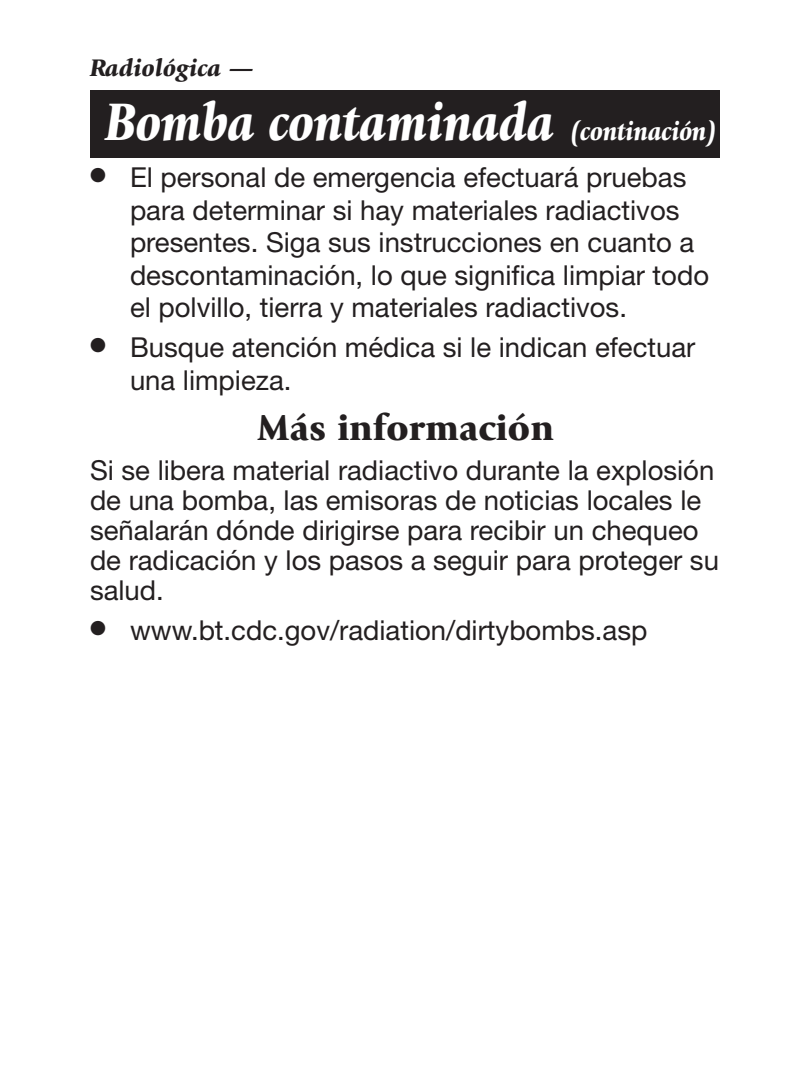
<style>
.page{position:relative;width:810px;height:1080px;background:#fff}
.page>*{position:absolute;margin:0;border:0;box-sizing:border-box;transform-origin:0 0}
._1_Header{font:italic 900 55px "Giovanni";letter-spacing:-.01em;color:#fff;scale:.9 1}
._2_body_header{font:900 37.5px "Giovanni";color:#231f20}
._4_Bullets{font:27.5px/32.5px "Helvetica Neue";color:#231f20}
._3_Body{font:27.5px/30px "Helvetica Neue";color:#231f20}
.t1{font:italic 900 25px "Giovanni";color:#231f20}
.s1{font-size:27.5px}
</style>
<div class="page">
<div style="left:90px;top:90px;width:630px;height:67px;background:#231f20"></div>
<p class="t1" style="left:90px;top:53px;width:165px">Radiológica —</p>
<p class="_1_Header" style="left:105px;top:90px;width:682px">Bomba contaminada <span class="s1">(continación)</span></p>
<p class="_4_Bullets" style="left:130px;top:161px;width:581px;text-indent:-40px">● El personal de emergencia efectuará pruebas para determinar si hay materiales radiactivos presentes. Siga sus instrucciones en cuanto a descontaminación, lo que significa limpiar todo el polvillo, tierra y materiales radiactivos.</p>
<p class="_4_Bullets" style="left:130px;top:331px;width:567px;text-indent:-40px">● Busque atención médica si le indican efectuar una limpieza.</p>
<p class="_2_body_header" style="left:258px;top:405px;width:298px">Más información</p>
<p class="_3_Body" style="left:90px;top:455px;width:631px">Si se libera material radiactivo durante la explosión de una bomba, las emisoras de noticias locales le señalarán dónde dirigirse para recibir un chequeo de radicación y los pasos a seguir para proteger su salud.</p>
<p class="_4_Bullets" style="left:90px;top:613px;width:559px">● www.bt.cdc.gov/radiation/dirtybombs.asp</p>
</div>
